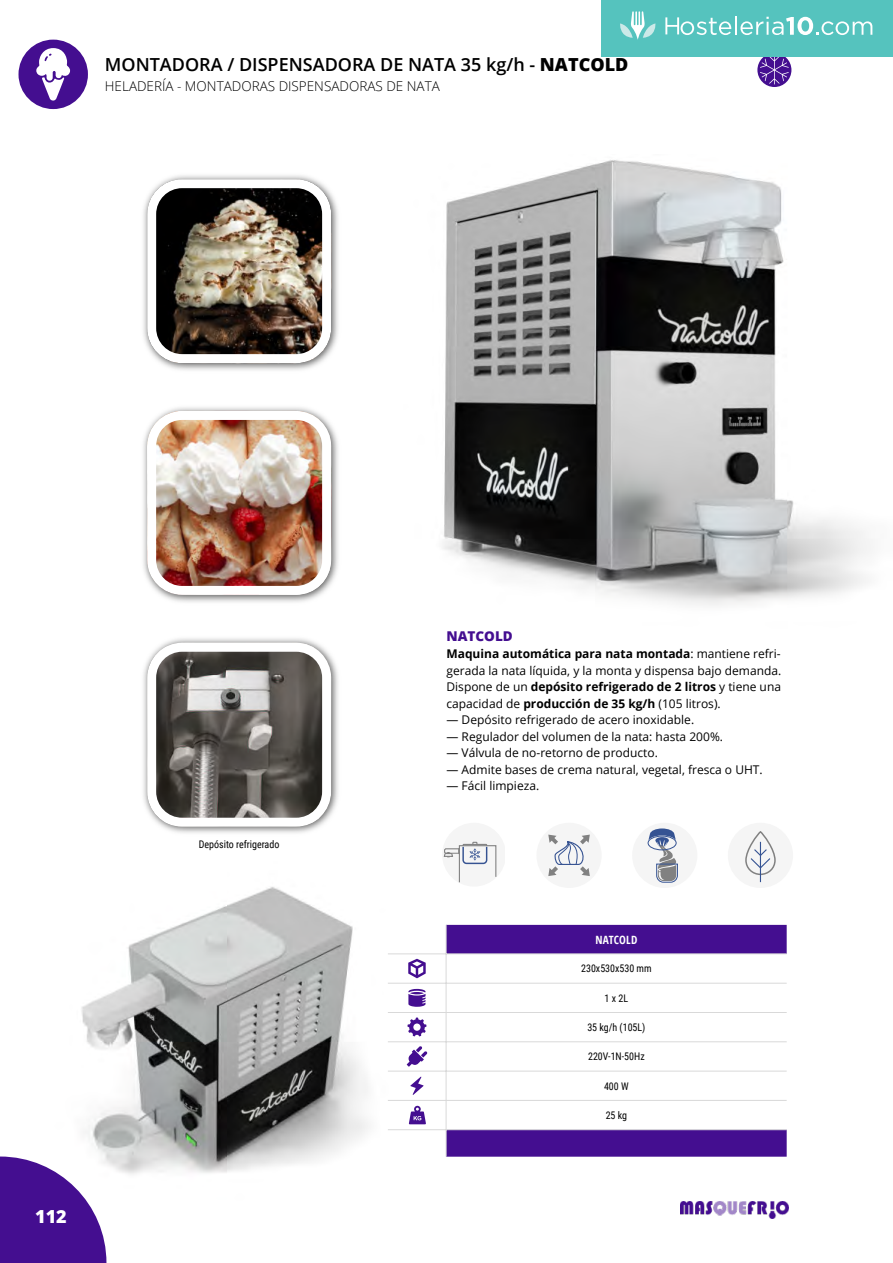
<style>
.page{position:relative;width:893px;height:1263px;background:#fff}
.page>*{position:absolute;margin:0;border:0;box-sizing:border-box;transform-origin:0 0}
.t1{font:600 18px "Open Sans";color:#000}
.t2{font:800 18px "Open Sans";color:#fff}
.t3{font:300 13.5px "Open Sans";color:#000}
.t4{font:800 13.5px "Open Sans";color:#440e90}
.t5{font:12px/16.5px "Open Sans";color:#000;text-align:justify}
.t6{font:700 11.4px "Open Sans Condensed";letter-spacing:.015em;color:#fff}
.t7{font:10.5px "Roboto Condensed";color:#000;scale:.95 1}
.s1{font-weight:800}
.s2{font-weight:700}
</style>
<div class="page">
<img style="left:443px;top:160px;width:428px;height:446px">
<img style="left:81px;top:887px;width:323px;height:287px">
<svg style="left:0;top:1156px;width:106px;height:107px"></svg>
<img style="left:681px;top:1201px;width:107px;height:17px">
<div style="left:19px;top:40px;width:69px;height:69px;background:#440e90;border-radius:50%"></div>
<svg style="left:36px;top:48px;width:35px;height:53px"></svg>
<svg style="left:447px;top:925px;width:340px;height:232px"></svg>
<hr style="left:446px;top:925px;width:1px;height:232px;background:#d9d9d9">
<hr style="left:388px;top:953px;width:399px;height:1px;background:#d9d9d9">
<hr style="left:388px;top:983px;width:399px;height:1px;background:#d9d9d9">
<hr style="left:388px;top:1012px;width:399px;height:1px;background:#d9d9d9">
<hr style="left:388px;top:1041px;width:399px;height:1px;background:#d9d9d9">
<hr style="left:388px;top:1071px;width:399px;height:1px;background:#d9d9d9">
<hr style="left:388px;top:1100px;width:399px;height:1px;background:#d9d9d9">
<hr style="left:388px;top:1129px;width:399px;height:1px;background:#d9d9d9">
<svg style="left:408px;top:959px;width:18px;height:19px"></svg>
<svg style="left:408px;top:989px;width:17px;height:18px"></svg>
<svg style="left:407px;top:1046px;width:20px;height:21px"></svg>
<svg style="left:410px;top:1077px;width:14px;height:18px"></svg>
<svg style="left:409px;top:1106px;width:17px;height:18px"></svg>
<svg style="left:407px;top:1017px;width:19px;height:19px"></svg>
<div style="left:728px;top:823px;width:65px;height:65px;background:#f5f5f5;border-radius:50%"></div>
<div style="left:745px;top:831px;width:31px;height:44px;border:2px solid #818181;border-radius:14px"></div>
<hr style="left:760px;top:842px;width:1px;height:40px;background:#355393">
<svg style="left:749px;top:848px;width:22px;height:21px"></svg>
<div style="left:632px;top:823px;width:65px;height:65px;background:#f5f5f5;border-radius:50%"></div>
<svg style="left:648px;top:828px;width:30px;height:55px"></svg>
<div style="left:536px;top:823px;width:66px;height:65px;background:#f5f5f5;border-radius:50%"></div>
<svg style="left:548px;top:834px;width:42px;height:42px"></svg>
<svg style="left:443px;top:841px;width:54px;height:42px"></svg>
<img style="left:143px;top:638px;width:195px;height:195px">
<svg style="left:147px;top:643px;width:184px;height:184px"></svg>
<img style="left:143px;top:407px;width:195px;height:195px">
<img style="left:147px;top:411px;width:184px;height:184px">
<img style="left:143px;top:175px;width:195px;height:195px">
<img style="left:147px;top:179px;width:184px;height:184px">
<svg style="left:757px;top:57px;width:34px;height:30px"></svg>
<div style="left:601px;top:0;width:292px;height:57px;background:#55c3be"></div>
<svg style="left:665px;top:16px;width:207px;height:19px"></svg>
<svg style="left:620px;top:11px;width:36px;height:29px"></svg>
<h1 class="t1" style="left:105px;top:57px;width:525px">MONTADORA / DISPENSADORA DE NATA 35 kg/h - <span class="s1">NATCOLD</span></h1>
<p class="t3" style="left:105px;top:80px;width:336px">HELADERÍA - MONTADORAS DISPENSADORAS DE NATA</p>
<p class="t7" style="left:199px;top:840px;width:86px">Depósito refrigerado</p>
<h1 class="t2" style="left:35px;top:1209px;width:33px">112</h1>
<p class="t4" style="left:446px;top:631px;width:68px">NATCOLD</p>
<p class="t5" style="left:446px;top:647px;width:336px"><span class="s2">Maquina automática para nata montada</span>: mantiene refri&shy;gerada la nata líquida, y la monta y dispensa bajo demanda.<br>Dispone de un <span class="s2">depósito refrigerado de 2 litros</span> y tiene una capacidad de <span class="s2">producción de 35 kg/h</span> (105 litros).</p>
<p class="t5" style="left:446px;top:713px;width:249px">— Depósito refrigerado de acero inoxidable.</p>
<p class="t5" style="left:446px;top:729px;width:278px">— Regulador del volumen de la nata: hasta 200%.</p>
<p class="t5" style="left:446px;top:746px;width:213px">— Válvula de no-retorno de producto.</p>
<p class="t5" style="left:446px;top:762px;width:318px">— Admite bases de crema natural, vegetal, fresca o UHT.</p>
<p class="t5" style="left:446px;top:779px;width:94px">— Fácil limpieza.</p>
<p class="t6" style="left:595px;top:935px;width:43px">NATCOLD</p>
<p class="t7" style="left:581px;top:964px;width:76px">230x530x530 mm</p>
<p class="t7" style="left:605px;top:994px;width:26px">1x2L</p>
<p class="t7" style="left:587px;top:1023px;width:63px">35 kg/h (105L)</p>
<p class="t7" style="left:588px;top:1052px;width:61px">220V-1N-50Hz</p>
<p class="t7" style="left:604px;top:1082px;width:27px">400 W</p>
<p class="t7" style="left:606px;top:1111px;width:24px">25 kg</p>
</div>
